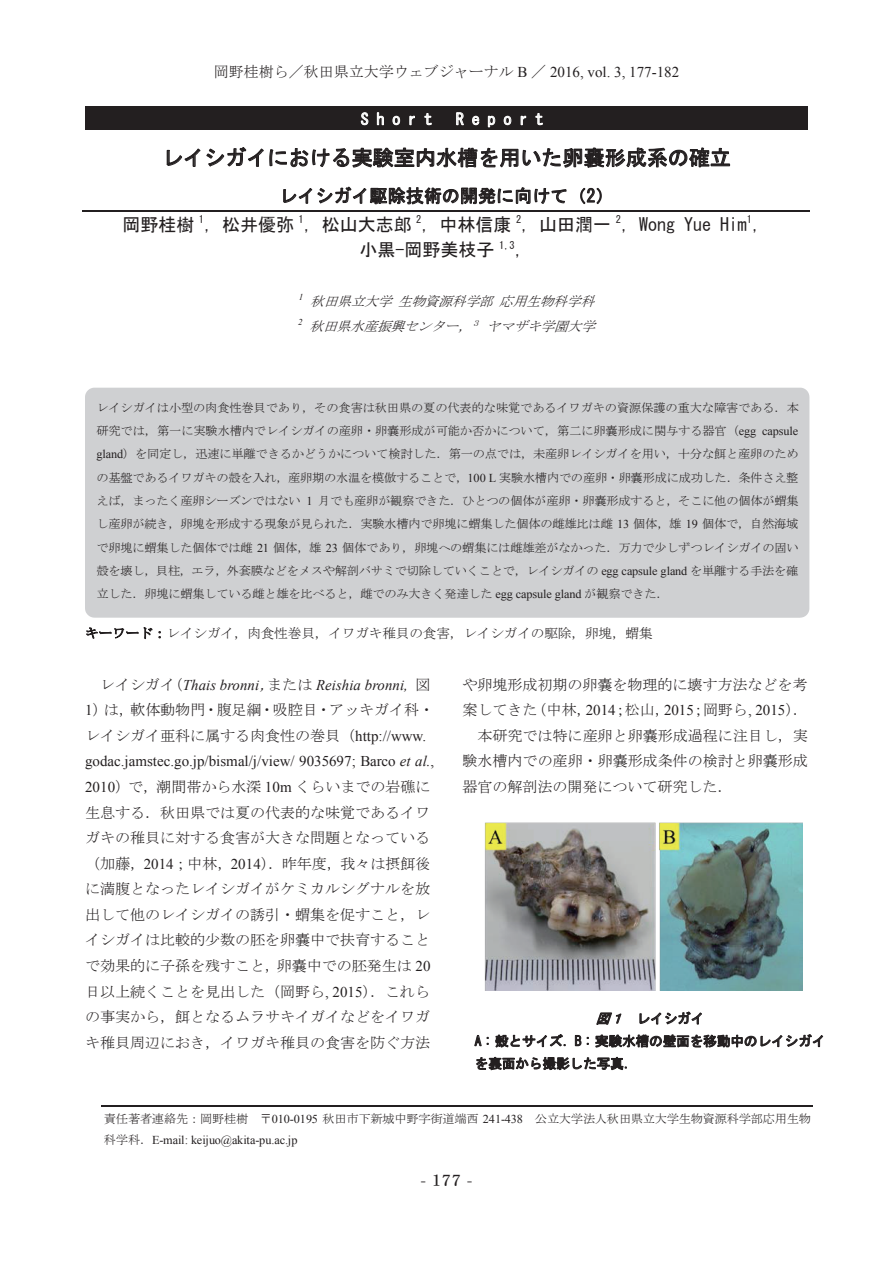
<style>
.page{position:relative;width:893px;height:1263px;background:#fff}
.page>*{position:absolute;margin:0;border:0;box-sizing:border-box;transform-origin:0 0}
.t1{font:21px "MS Gothic";letter-spacing:-.01em;color:#231f20}
.t2{font:18px/28.2px "MS Gothic";color:#231f20;text-align:center}
.ノーマル{font:16.95px "DFHS Mincho Std W5";color:#231f20}
.t3{font:15.9px "MS Gothic";letter-spacing:.5em;color:#fff}
.t4{font:15.9px "Times New Roman";color:#231f20}
.t5{font:15px/25.5px "MS Mincho";letter-spacing:-.01em;color:#231f20}
.t6{font:15px "Times New Roman";color:#231f20}
.t7{font:italic 15px "Times New Roman";letter-spacing:.01em;color:#231f20}
.t8{font:13.5px/22.5px "MS Gothic";letter-spacing:-.015em;color:#231f20}
.t9{font:italic 13.5px/25.5px "MS Mincho";color:#231f20}
.t10{font:13.5px "MS Mincho";letter-spacing:-.015em;color:#231f20}
.t11{font:12px/23.4px "MS Mincho";letter-spacing:-.015em;color:#231f20;text-align:justify}
.t12{font:12px "Times New Roman";color:#231f20}
.s1{font-family:"Times New Roman"}
.s2{font-family:"Times New Roman";font-size:13.5px}
.s3{font-family:"MS Mincho";font-style:normal}
.s4{font-family:"MS Mincho"}
.s5{font-style:italic}
</style>
<div class="page">
<div style="left:85px;top:106px;width:723px;height:23px;background:#231f20"></div>
<svg style="left:361px;top:112px;width:7px;height:13px"></svg>
<svg style="left:377px;top:112px;width:7px;height:13px"></svg>
<svg style="left:393px;top:116px;width:7px;height:9px"></svg>
<svg style="left:410px;top:116px;width:5px;height:9px"></svg>
<svg style="left:425px;top:113px;width:7px;height:12px"></svg>
<svg style="left:456px;top:112px;width:8px;height:13px"></svg>
<svg style="left:472px;top:116px;width:7px;height:9px"></svg>
<svg style="left:488px;top:116px;width:7px;height:11px"></svg>
<svg style="left:504px;top:116px;width:7px;height:9px"></svg>
<svg style="left:521px;top:116px;width:5px;height:9px"></svg>
<svg style="left:536px;top:113px;width:7px;height:12px"></svg>
<svg style="left:167px;top:148px;width:33px;height:19px"></svg>
<svg style="left:206px;top:147px;width:524px;height:57px"></svg>
<hr style="left:83px;top:210px;width:727px;height:1px;background:#231f20">
<svg style="left:86px;top:627px;width:66px;height:13px"></svg>
<div style="left:85px;top:388px;width:724px;height:230px;background:#cfd0d2"></div>
<hr style="left:102px;top:1105px;width:711px;height:1px;background:#231f20">
<svg style="left:596px;top:1013px;width:25px;height:12px"></svg>
<svg style="left:639px;top:1011px;width:63px;height:13px"></svg>
<svg style="left:474px;top:1034px;width:349px;height:37px"></svg>
<img style="left:484px;top:822px;width:318px;height:169px">
<p class="t5" style="left:214px;top:59px;width:467px">岡野桂樹ら／秋田県立大学ウェブジャーナル <span class="s1">B</span> ／ <span class="s1">2016, vol. 3, 177-182</span></p>
<p class="t5" style="left:233px;top:61px;width:428px">岡野桂樹ら<span class="s1">/</span>秋田県立大学ウェブジャーナル <span class="s1">B/</span><span class="s2">2016, vol. 3, 179-184.</span></p>
<h3 class="t3" style="left:361px;top:111px;width:73px">Short</h3>
<h3 class="t3" style="left:456px;top:111px;width:89px">Report</h3>
<h1 class="t1" style="left:162px;top:147px;width:571px">レイシガイにおける実験室内水槽を用いた卵嚢形成系の確立</h1>
<h2 class="t2" style="left:122px;top:182px;width:649px">レイシガイ駆除技術の開発に向けて（2）<br>岡野桂樹 <sup>1</sup>，松井優弥 <sup>1</sup>，松山大志郎 <sup>2</sup>，中林信康 <sup>2</sup>，山田潤一 <sup>2</sup>，Wong Yue Him<sup>1</sup>，</h2>
<h2 class="t2" style="left:360px;top:235px;width:175px">小黒-岡野美枝子 <sup>1,3</sup>，</h2>
<p class="t9" style="left:298px;top:288px;width:303px"><sup>1</sup> 秋田県立大学生物資源科学部応用生物科学科<br><sup>2</sup> 秋田県水産振興センター，<sup>３</sup>ヤマザキ学園大学</p>
<p class="t11" style="left:96px;top:395px;width:704px">レイシガイは小型の肉食性巻貝であり，その食害は秋田県の夏の代表的な味覚であるイワガキの資源保護の重大な障害である．本研究では，第一に実験水槽内でレイシガイの産卵・卵嚢形成が可能か否かについて，第二に卵嚢形成に関与する器官（<span class="s1">egg capsule gland</span>）を同定し，迅速に単離できるかどうかについて検討した．第一の点では，未産卵レイシガイを用い，十分な餌と産卵のための基盤であるイワガキの殻を入れ，産卵期の水温を模倣することで，<span class="s1">100 L</span> 実験水槽内での産卵・卵嚢形成に成功した．条件さえ整えば，まったく産卵シーズンではない <span class="s1">1</span> 月でも産卵が観察できた．ひとつの個体が産卵・卵嚢形成すると，そこに他の個体が蝟集し産卵が続き，卵塊を形成する現象が見られた．実験水槽内で卵塊に蝟集した個体の雌雄比は雌 <span class="s1">13</span> 個体，雄 <span class="s1">19</span> 個体で，自然海域で卵塊に蝟集した個体では雌 <span class="s1">21</span> 個体，雄 <span class="s1">23</span> 個体であり，卵塊への蝟集には雌雄差がなかった．万力で少しずつレイシガイの固い殻を壊し，貝柱，エラ，外套膜などをメスや解剖バサミで切除していくことで，レイシガイの <span class="s1">egg capsule gland</span> を単離する手法を確立した．卵塊に蝟集している雌と雄を比べると，雌でのみ大きく発達した <span class="s1">egg capsule gland</span> が観察できた．</p>
<p class="t10" style="left:85px;top:626px;width:569px">キーワード：レイシガイ，肉食性巻貝，イワガキ稚貝の食害，レイシガイの駆除，卵塊，蝟集</p>
<p class="t7" style="left:100px;top:674px;width:332px"><span class="s3">レイシガイ（</span>Thais bronni<span class="s4">，</span><span class="s3">または</span> Reishia bronni, <span class="s3">図</span></p>
<p class="t5" style="left:85px;top:697px;width:351px"><span class="s1">1</span>）は，軟体動物門・腹足綱・吸腔目・アッキガイ科・レイシガイ亜科に属する肉食性の巻貝（<span class="s1">http://www.</span></p>
<p class="t6" style="left:85px;top:751px;width:351px">godac.jamstec.go.jp/bismal/j/view/ 9035697; Barco <span class="s5">et al.</span>,</p>
<p class="t5" style="left:85px;top:774px;width:347px;text-align:justify"><span class="s1">2010</span>）で，潮間帯から水深 <span class="s1">10m</span> くらいまでの岩礁に生息する．秋田県では夏の代表的な味覚であるイワガキの稚貝に対する食害が大きな問題となっている（加藤，<span class="s1">2014</span>；中林，<span class="s1">2014</span>）．昨年度，我々は摂餌後に満腹となったレイシガイがケミカルシグナルを放出して他のレイシガイの誘引・蝟集を促すこと，レイシガイは比較的少数の胚を卵嚢中で扶育することで効果的に子孫を残すこと，卵嚢中での胚発生は <span class="s1">20</span>日以上続くことを見出した（岡野ら<span class="s1">, 2015</span>）．これらの事実から，餌となるムラサキイガイなどをイワガキ稚貝周辺におき，イワガキ稚貝の食害を防ぐ方法</p>
<p class="t5" style="left:462px;top:671px;width:347px">や卵塊形成初期の卵嚢を物理的に壊す方法などを考</p>
<p class="t5" style="left:462px;top:697px;width:347px">案してきた（中林，<span class="s1">2014</span>；松山，<span class="s1">2015</span>；岡野ら<span class="s1">, 2015</span>）．</p>
<p class="t5" style="left:477px;top:723px;width:332px">本研究では特に産卵と卵嚢形成過程に注目し，実</p>
<p class="t5" style="left:462px;top:748px;width:347px">験水槽内での産卵・卵嚢形成条件の検討と卵嚢形成</p>
<p class="t5" style="left:462px;top:774px;width:272px">器官の解剖法の開発について研究した．</p>
<p class="t8" style="left:475px;top:1007px;width:352px;text-indent:121px"><span class="s5">図１</span> レイシガイ<br>A : 殻とサイズ．B : 実験水槽の壁面を移動中のレイシガイを裏面から撮影した写真．</p>
<p class="t11" style="left:104px;top:1107px;width:709px">責任著者連絡先：岡野桂樹 〒<span class="s1">010-0195</span> 秋田市下新城中野字街道端西 <span class="s1">241-438</span> 公立大学法人秋田県立大学生物資源科学部応用生物</p>
<p class="t12" style="left:104px;top:1132px;width:195px"><span class="s4">科学科．</span>E-mail: keijuo@akita-pu.ac.jp</p>
<p class="ノーマル" style="left:420px;top:1170px;width:53px">- 177 -</p>
<h3 class="t4" style="left:433px;top:1169px;width:28px">-1-</h3>
</div>
